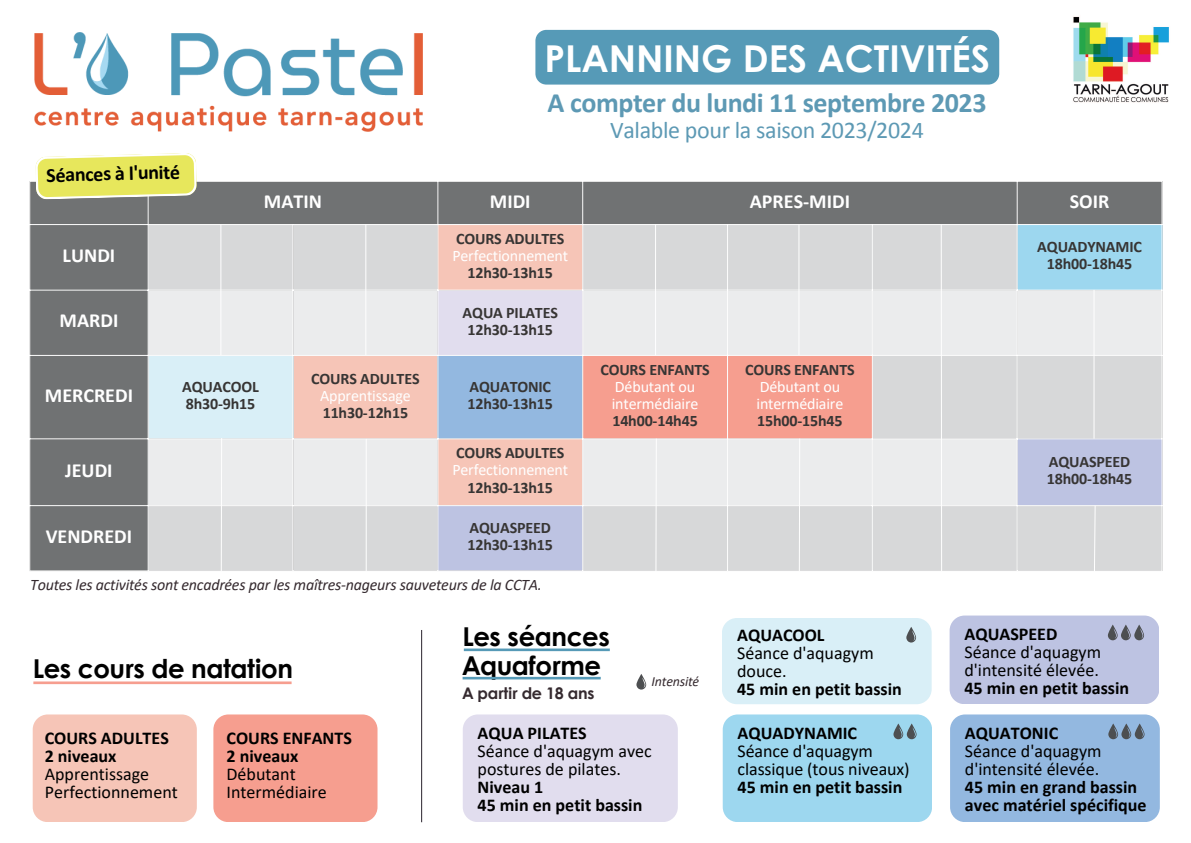
<style>
.page{position:relative;width:1191px;height:843px;background:#fff}
.page>*{position:absolute;margin:0;border:0;box-sizing:border-box;transform-origin:0 0}
.t1{font:700 37px "Century Gothic";color:#fff}
.t2{font:700 28px "Calibri";letter-spacing:-.015em;color:#5d99b4}
.t3{font:700 26px/28.5px "Century Gothic";letter-spacing:-.015em;color:#000}
.t4{font:24px "Calibri";letter-spacing:-.015em;color:#5d99b4}
.t5{font:700 20px "Calibri";color:#fff}
.t6{font:700 20px "Calibri";color:#000}
.t7{font:18px/18px "Calibri";color:#000}
.t8{font:700 18px/18px "Calibri";color:#000}
.t9{font:700 16px/17.3px "Calibri";letter-spacing:-.01em;color:#373534}
.t10{font:16px/17.3px "Calibri";letter-spacing:-.01em;color:#fff}
.t11{font:italic 16px "Calibri";letter-spacing:-.015em;color:#352a2f}
.t12{font:700 16px "Century Gothic";letter-spacing:-.015em;color:#352a2f}
.t13{font:italic 14px "Calibri";letter-spacing:-.015em;color:#352a2f}
</style>
<div class="page">
<div style="left:30px;top:182px;width:1131px;height:388px;background:#707273"></div>
<div style="left:149px;top:225px;width:867px;height:345px;background:#d7d8d9"></div>
<svg style="left:293px;top:225px;width:289px;height:65px;background:#e6cec8"></svg>
<div style="left:1016px;top:224px;width:146px;height:66px;background:#9dd7ef"></div>
<svg style="left:149px;top:291px;width:1012px;height:214px;background:#e7e3e2"></svg>
<div style="left:437px;top:290px;width:146px;height:65px;background:#e1ddee"></div>
<div style="left:148px;top:355px;width:145px;height:84px;background:#d9eff7"></div>
<div style="left:437px;top:355px;width:146px;height:84px;background:#93b8e0"></div>
<svg style="left:438px;top:439px;width:723px;height:131px;background:#d7d1d9"></svg>
<hr style="left:148px;top:182px;width:1px;height:388px;background:#fff">
<hr style="left:292px;top:225px;width:1px;height:345px;background:#fff">
<hr style="left:437px;top:182px;width:1px;height:388px;background:#fff">
<hr style="left:582px;top:182px;width:1px;height:388px;background:#fff">
<hr style="left:727px;top:225px;width:1px;height:345px;background:#fff">
<hr style="left:871px;top:225px;width:1px;height:345px;background:#fff">
<hr style="left:1016px;top:182px;width:1px;height:388px;background:#fff">
<hr style="left:1161px;top:182px;width:1px;height:388px;background:#fff">
<hr style="left:29px;top:224px;width:1133px;height:1px;background:#fff">
<hr style="left:29px;top:290px;width:1133px;height:1px;background:#fff">
<hr style="left:29px;top:355px;width:1133px;height:1px;background:#fff">
<hr style="left:29px;top:438px;width:1133px;height:1px;background:#fff">
<hr style="left:29px;top:505px;width:1133px;height:1px;background:#fff">
<img style="left:34px;top:32px;width:388px;height:99px">
<img style="left:1073px;top:16px;width:96px;height:87px">
<svg style="left:220px;top:438px;width:2px;height:133px"></svg>
<hr style="left:365px;top:224px;width:1px;height:131px;background:#fff">
<hr style="left:366px;top:439px;width:1px;height:132px;background:#fff">
<hr style="left:220px;top:224px;width:1px;height:131px;background:#fff">
<hr style="left:655px;top:224px;width:1px;height:131px;background:#fff">
<hr style="left:798px;top:224px;width:1px;height:131px;background:#fff">
<svg style="left:940px;top:225px;width:2px;height:346px"></svg>
<svg style="left:582px;top:356px;width:290px;height:215px;background:#e9c9c4"></svg>
<hr style="left:1093px;top:290px;width:1px;height:148px;background:#fff">
<svg style="left:1093px;top:504px;width:2px;height:67px"></svg>
<div style="left:33px;top:714px;width:164px;height:107px;background:#f6c5b7;border-radius:15px"></div>
<div style="left:213px;top:714px;width:164px;height:107px;background:#f69e8f;border-radius:15px"></div>
<hr style="left:33px;top:681px;width:258px;height:3px;background:#f69e8f">
<hr style="left:421px;top:629px;width:1px;height:193px;background:#2b242e">
<hr style="left:462px;top:676px;width:138px;height:3px;background:#569ab7">
<hr style="left:464px;top:648px;width:145px;height:3px;background:#569ab7">
<div style="left:721px;top:617px;width:210px;height:87px;background:#d9eff7;border-radius:15px"></div>
<svg style="left:906px;top:627px;width:10px;height:15px"></svg>
<div style="left:462px;top:714px;width:215px;height:107px;background:#e1ddee;border-radius:15px"></div>
<div style="left:722px;top:714px;width:210px;height:107px;background:#9dd7ef;border-radius:15px"></div>
<svg style="left:893px;top:723px;width:23px;height:16px"></svg>
<div style="left:949px;top:615px;width:210px;height:89px;background:#bdc3e2;border-radius:15px"></div>
<svg style="left:1107px;top:624px;width:36px;height:16px"></svg>
<div style="left:949px;top:714px;width:210px;height:107px;background:#93b8e0;border-radius:15px"></div>
<svg style="left:1108px;top:723px;width:36px;height:16px"></svg>
<svg style="left:636px;top:674px;width:10px;height:15px"></svg>
<svg style="left:35px;top:153px;width:162px;height:46px;background:#e5e576"></svg>
<div style="left:535px;top:30px;width:464px;height:55px;background:#569ab7;border-radius:11px"></div>
<p class="t6" style="left:46px;top:160px;width:135px;rotate:-1deg">Séances à l'unité</p>
<p class="t5" style="left:63px;top:241px;width:54px">LUNDI</p>
<h1 class="t1" style="left:544px;top:35px;width:447px">PLANNING DES ACTIVITÉS</h1>
<h2 class="t2" style="left:547px;top:83px;width:440px">A compter du lundi 11 septembre 2023</h2>
<h3 class="t4" style="left:610px;top:115px;width:315px">Valable pour la saison 2023/2024</h3>
<p class="t5" style="left:264px;top:187px;width:60px">MATIN</p>
<p class="t5" style="left:490px;top:187px;width:42px">MIDI</p>
<p class="t5" style="left:749px;top:187px;width:102px">APRES-MIDI</p>
<p class="t5" style="left:1069px;top:187px;width:41px">SOIR</p>
<p class="t9" style="left:456px;top:229px;width:110px">COURS ADULTES</p>
<p class="t10" style="left:452px;top:246px;width:117px">Perfectionnement</p>
<p class="t9" style="left:467px;top:264px;width:87px">12h30-13h15</p>
<p class="t9" style="left:1037px;top:238px;width:106px;text-align:center">AQUADYNAMIC<br>18h00-18h45</p>
<p class="t5" style="left:60px;top:306px;width:60px">MARDI</p>
<p class="t9" style="left:462px;top:303px;width:97px;text-align:center">AQUA PILATES<br>12h30-13h15</p>
<p class="t5" style="left:45px;top:381px;width:90px">MERCREDI</p>
<p class="t9" style="left:182px;top:377px;width:78px">AQUACOOL<br>8h30-9h15</p>
<p class="t5" style="left:65px;top:456px;width:49px">JEUDI</p>
<p class="t9" style="left:311px;top:369px;width:110px">COURS ADULTES</p>
<p class="t10" style="left:320px;top:386px;width:92px">Apprentissage</p>
<p class="t9" style="left:323px;top:404px;width:87px">11h30-12h15</p>
<p class="t9" style="left:467px;top:377px;width:87px">AQUATONIC<br>12h30-13h15</p>
<p class="t9" style="left:456px;top:443px;width:110px">COURS ADULTES</p>
<p class="t10" style="left:452px;top:460px;width:117px">Perfectionnement</p>
<p class="t9" style="left:467px;top:478px;width:87px">12h30-13h15</p>
<p class="t5" style="left:46px;top:522px;width:88px">VENDREDI</p>
<p class="t9" style="left:467px;top:518px;width:87px">AQUASPEED<br>12h30-13h15</p>
<p class="t11" style="left:30px;top:573px;width:513px">Toutes les activités sont encadrées par les maîtres-nageurs sauveteurs de la CCTA.</p>
<p class="t9" style="left:600px;top:360px;width:111px">COURS ENFANTS</p>
<p class="t10" style="left:611px;top:377px;width:88px">Débutant ou intermédiaire</p>
<p class="t9" style="left:612px;top:412px;width:87px">14h00-14h45</p>
<p class="t9" style="left:745px;top:360px;width:111px">COURS ENFANTS</p>
<p class="t10" style="left:756px;top:377px;width:88px">Débutant ou intermédiaire</p>
<p class="t9" style="left:757px;top:412px;width:87px">15h00-15h45</p>
<h3 class="t3" style="left:33px;top:653px;width:262px">Les cours de natation</h3>
<p class="t8" style="left:45px;top:728px;width:126px">COURS ADULTES<br>2 niveaux</p>
<p class="t7" style="left:45px;top:764px;width:135px">Apprentissage<br>Perfectionnement</p>
<p class="t8" style="left:226px;top:728px;width:127px">COURS ENFANTS<br>2 niveaux</p>
<p class="t7" style="left:226px;top:764px;width:102px">Débutant<br>Intermédiaire</p>
<h3 class="t3" style="left:462px;top:621px;width:149px">Les séances<br>Aquaforme</h3>
<p class="t8" style="left:737px;top:625px;width:89px">AQUACOOL</p>
<p class="t7" style="left:737px;top:643px;width:138px">Séance d'aquagym douce.</p>
<p class="t8" style="left:737px;top:679px;width:166px">45 min en petit bassin</p>
<p class="t13" style="left:651px;top:671px;width:49px">Intensité</p>
<p class="t12" style="left:462px;top:682px;width:134px">A partir de 18 ans</p>
<p class="t8" style="left:477px;top:723px;width:111px">AQUA PILATES</p>
<p class="t7" style="left:477px;top:741px;width:176px">Séance d'aquagym avec postures de pilates.</p>
<p class="t8" style="left:477px;top:777px;width:166px">Niveau 1<br>45 min en petit bassin</p>
<p class="t8" style="left:737px;top:723px;width:121px">AQUADYNAMIC</p>
<p class="t7" style="left:737px;top:741px;width:174px">Séance d'aquagym classique (tous niveaux)</p>
<p class="t8" style="left:737px;top:777px;width:166px">45 min en petit bassin</p>
<p class="t9" style="left:1046px;top:452px;width:87px">AQUASPEED<br>18h00-18h45</p>
<p class="t8" style="left:964px;top:624px;width:94px">AQUASPEED</p>
<p class="t7" style="left:964px;top:642px;width:138px">Séance d'aquagym d'intensité élevée.</p>
<p class="t8" style="left:964px;top:678px;width:166px">45 min en petit bassin</p>
<p class="t8" style="left:964px;top:723px;width:95px">AQUATONIC</p>
<p class="t7" style="left:964px;top:741px;width:138px">Séance d'aquagym d'intensité élevée.</p>
<p class="t8" style="left:964px;top:777px;width:183px">45 min en grand bassin avec matériel spécifique</p>
</div>
